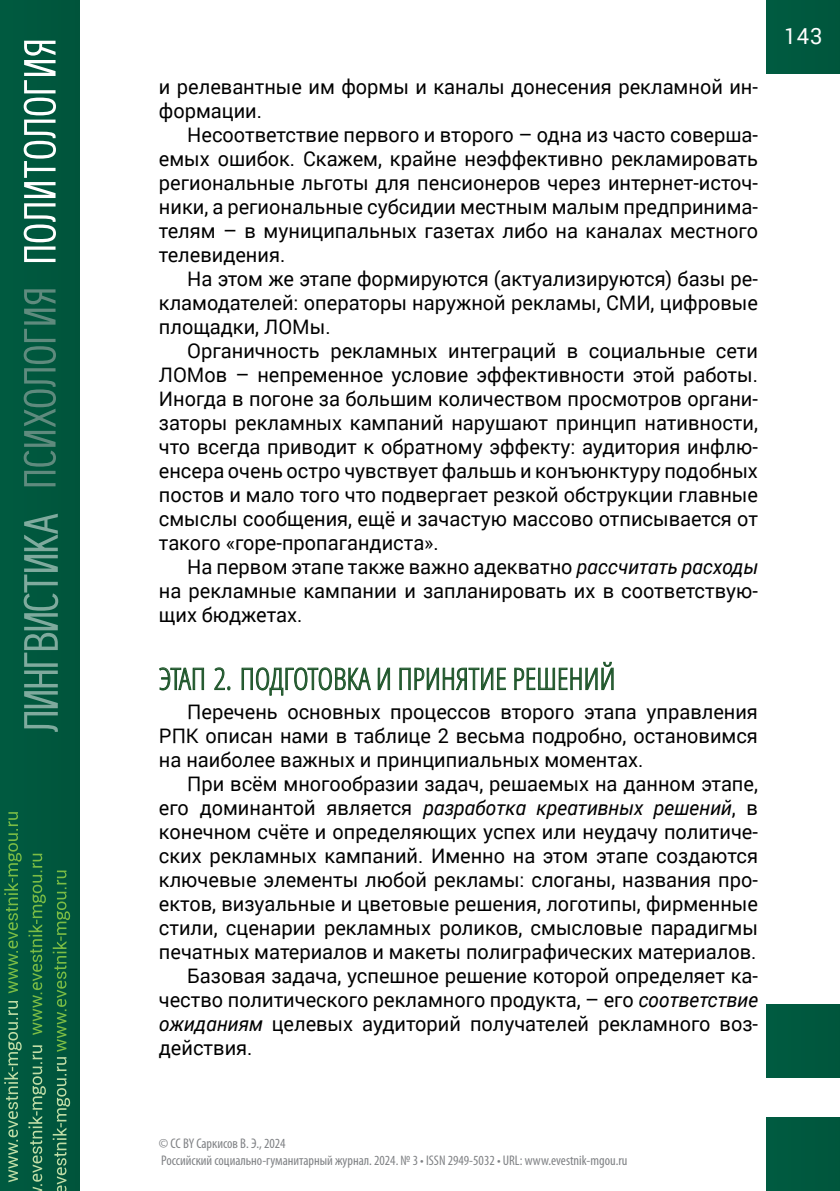
<style>
.page{position:relative;width:840px;height:1191px;background:#fff}
.page>*{position:absolute;margin:0;border:0;box-sizing:border-box;transform-origin:0 0}
.Подзаг_аннот__ключ_с{font:30px "Germano";color:#1e552a}
.t1{font:22px "Roberto Sans";color:#fff}
.Основной_текст{font:20px/24px "Roberto Sans";color:#000;text-align:justify}
.t2{font:condensed 14px/16.8px "Myriad Pro";color:#808285}
.s1{font-style:italic}
</style>
<div class="page">
<div style="left:0;top:0;width:79px;height:1191px;background:#00573d"></div>
<div style="left:766px;top:0;width:73px;height:74px;background:#00583f"></div>
<svg style="left:4px;top:1001px;width:18px;height:181px"></svg>
<svg style="left:4px;top:812px;width:18px;height:181px"></svg>
<svg style="left:28px;top:853px;width:18px;height:182px"></svg>
<svg style="left:53px;top:870px;width:17px;height:181px"></svg>
<svg style="left:28px;top:1045px;width:18px;height:146px"></svg>
<svg style="left:53px;top:1057px;width:17px;height:134px"></svg>
<svg style="left:24px;top:41px;width:32px;height:221px"></svg>
<svg style="left:24px;top:289px;width:32px;height:197px"></svg>
<div style="left:766px;top:1004px;width:73px;height:73px;background:#00583f"></div>
<div style="left:766px;top:1117px;width:73px;height:74px;background:#00583f"></div>
<svg style="left:24px;top:513px;width:34px;height:219px"></svg>
<svg style="left:159px;top:667px;width:45px;height:24px"></svg>
<svg style="left:214px;top:667px;width:17px;height:24px"></svg>
<svg style="left:241px;top:667px;width:130px;height:29px"></svg>
<svg style="left:377px;top:667px;width:13px;height:23px"></svg>
<svg style="left:399px;top:667px;width:107px;height:23px"></svg>
<svg style="left:514px;top:661px;width:99px;height:29px"></svg>
<p class="Основной_текст" style="left:159px;top:73px;width:600px">и релевантные им формы и каналы донесения рекламной ин&shy;формации.</p>
<p class="Основной_текст" style="left:159px;top:121px;width:600px;text-indent:28px">Несоответствие первого и второго – одна из часто соверша&shy;емых ошибок. Скажем, крайне неэффективно рекламировать региональные льготы для пенсионеров через интернет-источ&shy;ники, а региональные субсидии местным малым предпринима&shy;телям – в муниципальных газетах либо на каналах местного телевидения.</p>
<p class="Основной_текст" style="left:159px;top:265px;width:600px;text-indent:28px">На этом же этапе формируются (актуализируются) базы ре&shy;кламодателей: операторы наружной рекламы, СМИ, цифровые площадки, ЛОМы.</p>
<p class="Основной_текст" style="left:159px;top:337px;width:600px;text-indent:28px">Органичность рекламных интеграций в социальные сети ЛОМов – непременное условие эффективности этой работы.<br>Иногда в погоне за большим количеством просмотров органи&shy;заторы рекламных кампаний нарушают принцип нативности, что всегда приводит к обратному эффекту: аудитория инфлю&shy;енсера очень остро чувствует фальшь и конъюнктуру подобных постов и мало того что подвергает резкой обструкции главные смыслы сообщения, ещё и зачастую массово отписывается от такого «горе-пропагандиста».</p>
<p class="Основной_текст" style="left:159px;top:553px;width:600px;text-indent:28px">На первом этапе также важно адекватно <span class="s1">рассчитать расходы </span>на рекламные кампании и запланировать их в соответствую&shy;щих бюджетах.</p>
<p class="Подзаг_аннот__ключ_с" style="left:159px;top:658px;width:458px">ЭТАП 2. ПОДГОТОВКА И ПРИНЯТИЕ РЕШЕНИЙ</p>
<p class="Основной_текст" style="left:159px;top:698px;width:600px;text-indent:28px">Перечень основных процессов второго этапа управления РПК описан нами в таблице 2 весьма подробно, остановимся на наиболее важных и принципиальных моментах.</p>
<p class="Основной_текст" style="left:159px;top:770px;width:600px;text-indent:28px">При всём многообразии задач, решаемых на данном этапе, его доминантой является <span class="s1">разработка креативных решений</span>, в конечном счёте и определяющих успех или неудачу политиче&shy;ских рекламных кампаний. Именно на этом этапе создаются ключевые элементы любой рекламы: слоганы, названия про&shy;ектов, визуальные и цветовые решения, логотипы, фирменные стили, сценарии рекламных роликов, смысловые парадигмы печатных материалов и макеты полиграфических материалов.</p>
<p class="Основной_текст" style="left:159px;top:962px;width:600px;text-indent:28px">Базовая задача, успешное решение которой определяет ка&shy;чество политического рекламного продукта, – его <span class="s1">соответствие ожиданиям</span> целевых аудиторий получателей рекламного воз&shy;действия.</p>
<p class="t1" style="left:783px;top:19px;width:40px">143</p>
<p class="t2" style="left:159px;top:1134px;width:469px">© CC BY Саркисов В. Э., 2024<br>Российский социально-гуманитарный журнал. 2024. № 3 • ISSN 2949-5032 • URL: www.evestnik-mgou.ru</p>
</div>
